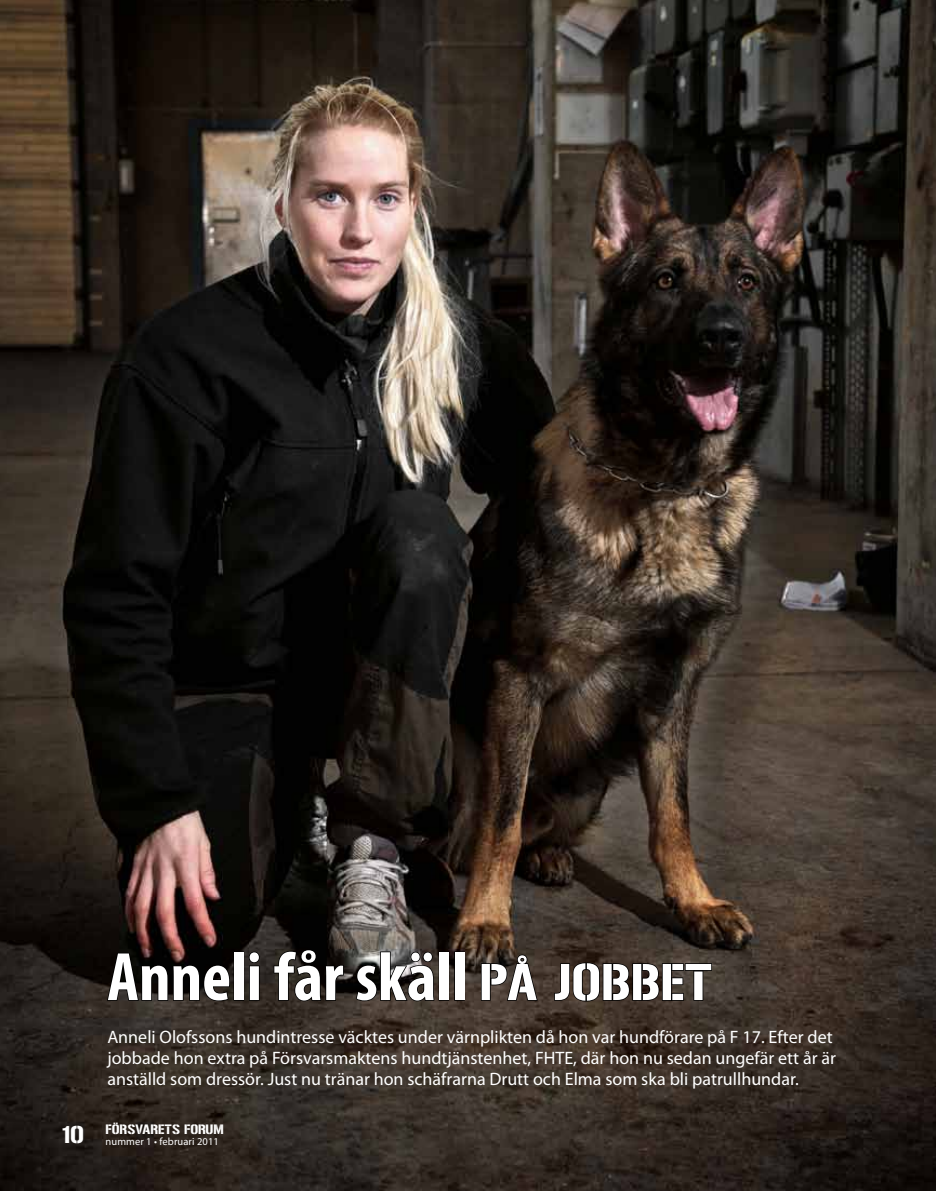
<style>
.page{position:relative;width:936px;height:1191px;background:#fff}
.page>*{position:absolute;margin:0;border:0;box-sizing:border-box;transform-origin:0 0}
.t1{font:700 condensed 69px "Myriad Pro";color:#fff}
.t2{font:24px "Gunplay";color:#fff}
.t3{font:18px/21px "Myriad Pro";color:#fff}
.t4{font:13.5px "Gunplay";color:#fff}
.t5{font:10.5px "Myriad Pro";letter-spacing:.01em;color:#fff}
.s1{font-family:"Gunplay";font-weight:400;font-stretch:normal;font-size:51px}
</style>
<div class="page">
<img style="left:0;top:0;width:935px;height:1191px">
<svg style="left:106px;top:952px;width:125px;height:50px;background:#110e0b"></svg>
<div style="left:233px;top:951px;width:11px;height:49px;border:2px solid #000"></div>
<svg style="left:248px;top:951px;width:12px;height:50px"></svg>
<svg style="left:273px;top:948px;width:71px;height:54px;background:#1d1915"></svg>
<svg style="left:354px;top:950px;width:81px;height:52px;background:#3d3936"></svg>
<div style="left:438px;top:951px;width:11px;height:49px;border:2px solid #000"></div>
<div style="left:454px;top:951px;width:10px;height:49px;border:2px solid #000"></div>
<svg style="left:480px;top:953px;width:58px;height:48px;background:#393029"></svg>
<svg style="left:553px;top:961px;width:159px;height:41px;background:#342a23"></svg>
<h1 class="t1" style="left:107px;top:934px;width:606px">Anneli får skäll <span class="s1">PÅ JOBBET</span></h1>
<p class="t3" style="left:107px;top:1026px;width:730px">Anneli Olofssons hundintresse väcktes under värnplikten då hon var hundförare på F 17. Efter det jobbade hon extra på Försvarsmaktens hundtjänstenhet, FHTE, där hon nu sedan ungefär ett år är anställd som dressör. Just nu tränar hon schäfrarna Drutt och Elma som ska bli patrullhundar.</p>
<p class="t4" style="left:105px;top:1119px;width:120px">FÖRSVARETS FORUM</p>
<h2 class="t2" style="left:62px;top:1117px;width:23px">10</h2>
<p class="t5" style="left:105px;top:1134px;width:115px">nummer 1 • februari 2011</p>
</div>
